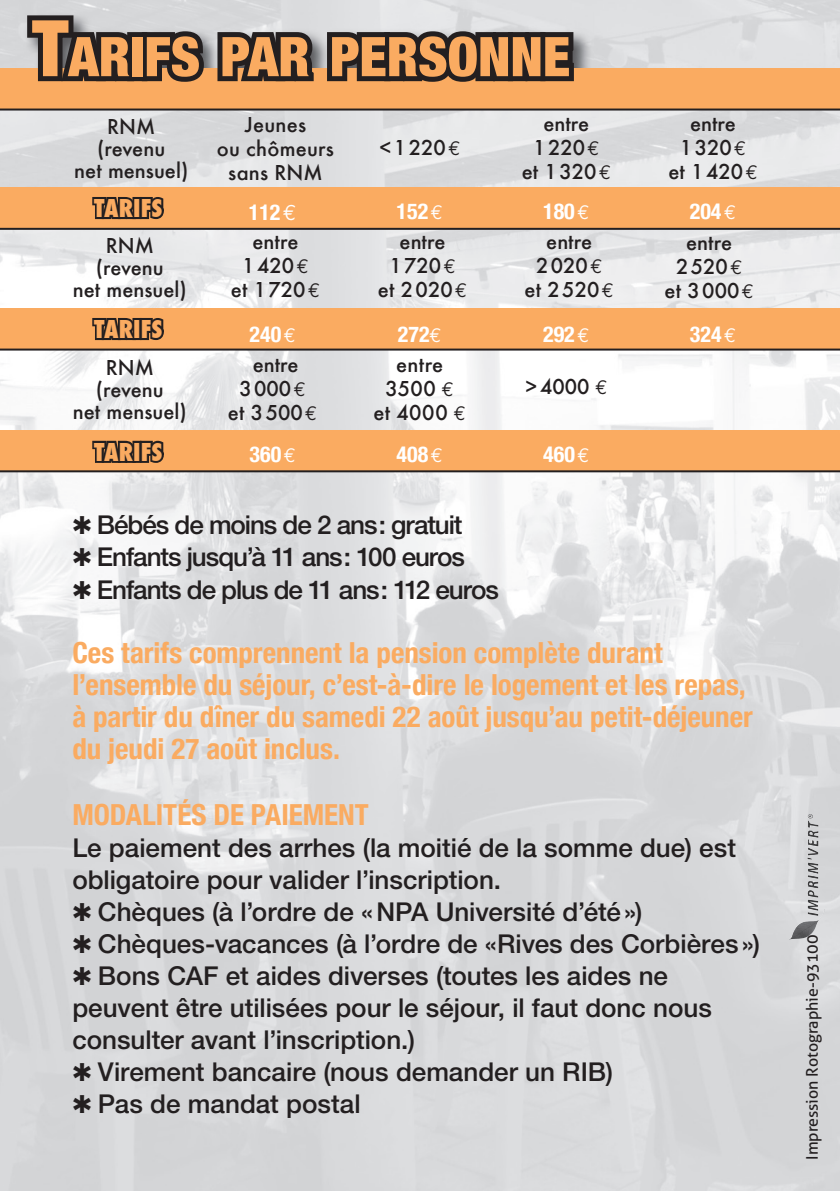
<style>
.page{position:relative;width:840px;height:1191px;background:#fff}
.page>*{position:absolute;margin:0;border:0;box-sizing:border-box;transform-origin:0 0}
.t1{font:900 condensed 54.6px "Helvetica Neue";color:#faab61}
.t2{font:700 condensed 29px/32px "Helvetica Neue";color:#faab61}
.t3{font:500 26px/32px "Helvetica Neue LT Std";color:#231f20}
.t4{font:500 26px/32px "Helvetica Neue LT Std";letter-spacing:-.04em;color:#231f20}
.t5{font:800 condensed 24px "Futura";color:#faab61}
.t6{font:700 condensed 22px "Helvetica Neue";color:#fff}
.t7{font:500 20px/24px "Futura";color:#231f20;text-align:center}
.t8{font:16px "Aller";color:#231f20}
.s1{font-size:78.2px}
.s2{font-family:"Euro Mono";font-weight:400}
.s3{font-family:"Euro Mono";font-weight:400;font-stretch:normal}
.s4{font-family:"Euro Mono";font-weight:400;font-stretch:normal;font-size:20px}
</style>
<div class="page">
<img style="left:0;top:0;width:839px;height:1191px">
<div style="left:0;top:69px;width:839px;height:40px;background:#faab61"></div>
<div style="left:0;top:308px;width:839px;height:41px;background:#faab61"></div>
<div style="left:0;top:187px;width:839px;height:42px;background:#faab61"></div>
<div style="left:0;top:430px;width:839px;height:42px;background:#faab61"></div>
<svg style="left:22px;top:10px;width:556px;height:529px"></svg>
<img style="left:788px;top:814px;width:36px;height:126px">
<hr style="left:0;top:228px;width:839px;height:2px;background:#231f20">
<hr style="left:0;top:348px;width:839px;height:2px;background:#231f20">
<hr style="left:0;top:470px;width:839px;height:2px;background:#231f20">
<hr style="left:0;top:108px;width:839px;height:2px;background:#231f20">
<h1 class="t1" style="left:32px;top:12px;width:539px"><span class="s1">T</span>ARIFS PAR PERSONNE</h1>
<p class="t7" style="left:74px;top:116px;width:116px;line-height:22px">RNM (revenu<br>net mensuel)</p>
<p class="t7" style="left:217px;top:112px;width:119px">Jeunes<br>ou chômeurs sans RNM</p>
<p class="t7" style="left:379px;top:135px;width:83px">&lt; 1 220 <span class="s2">€</span></p>
<p class="t7" style="left:521px;top:111px;width:91px">entre<br>1 220 <span class="s2">€<br></span>et 1 320 <span class="s2">€</span></p>
<p class="t7" style="left:668px;top:111px;width:91px">entre<br>1 320 <span class="s2">€<br></span>et 1 420 <span class="s2">€</span></p>
<p class="t5" style="left:94px;top:192px;width:70px">TARIFS</p>
<p class="t6" style="left:249px;top:194px;width:49px">112<span class="s3">€</span></p>
<p class="t6" style="left:396px;top:193px;width:48px">152 <span class="s4">€</span></p>
<p class="t6" style="left:543px;top:193px;width:48px">180 <span class="s4">€</span></p>
<p class="t6" style="left:689px;top:193px;width:48px">204 <span class="s4">€</span></p>
<p class="t7" style="left:73px;top:234px;width:116px;line-height:22px">RNM (revenu<br>net mensuel)</p>
<p class="t7" style="left:231px;top:230px;width:91px">entre<br>1 420 <span class="s2">€<br></span>et 1 720 <span class="s2">€</span></p>
<p class="t7" style="left:377px;top:230px;width:91px">entre<br>1 720 <span class="s2">€<br></span>et 2 020 <span class="s2">€</span></p>
<p class="t7" style="left:524px;top:230px;width:91px">entre<br>2 020 <span class="s2">€<br></span>et 2 520 <span class="s2">€</span></p>
<p class="t7" style="left:664px;top:230px;width:91px">entre<br>2 520 <span class="s2">€<br></span>et 3 000 <span class="s2">€</span></p>
<p class="t5" style="left:94px;top:313px;width:70px">TARIFS</p>
<p class="t6" style="left:249px;top:316px;width:48px">240<span class="s4">€</span></p>
<p class="t6" style="left:397px;top:315px;width:45px">272<span class="s4">€</span></p>
<p class="t6" style="left:543px;top:315px;width:48px">292 <span class="s4">€</span></p>
<p class="t6" style="left:689px;top:315px;width:48px">324<span class="s4">€</span></p>
<p class="t7" style="left:73px;top:356px;width:116px;line-height:22px">RNM (revenu<br>net mensuel)</p>
<p class="t7" style="left:228px;top:352px;width:91px">entre<br>3 000 <span class="s2">€<br></span>et 3 500 <span class="s2">€</span></p>
<p class="t7" style="left:373px;top:352px;width:94px">entre<br>3500 <span class="s2">€<br></span>et 4000 <span class="s2">€</span></p>
<p class="t7" style="left:525px;top:374px;width:84px">&gt; 4000 <span class="s2">€</span></p>
<p class="t5" style="left:94px;top:435px;width:70px">TARIFS</p>
<p class="t6" style="left:249px;top:436px;width:48px">360<span class="s4">€</span></p>
<p class="t6" style="left:396px;top:436px;width:48px">408<span class="s4">€</span></p>
<p class="t6" style="left:543px;top:436px;width:48px">460<span class="s4">€</span></p>
<p class="t4" style="left:72px;top:509px;width:428px">✱ Bébés de moins de 2 ans : gratuit<br>✱ Enfants jusqu’à 11 ans : 100 euros<br>✱ Enfants de plus de 11 ans : 112 euros</p>
<p class="t2" style="left:72px;top:634px;width:681px">Ces tarifs comprennent la pension complète durant l’ensemble du séjour, c’est-à-dire le logement et les repas, à partir du dîner du samedi 22 août jusqu’au petit-déjeuner du jeudi 27 août inclus.</p>
<p class="t2" style="left:72px;top:796px;width:298px">MODALITÉS DE PAIEMENT</p>
<p class="t3" style="left:72px;top:831px;width:688px">Le paiement des arrhes (la moitié de la somme due) est obligatoire pour valider l’inscription.<br>✱ Chèques (à l’ordre de « NPA Université d’été »)<br>✱ Chèques-vacances (à l’ordre de «Rives des Corbières ») ✱ Bons CAF et aides diverses (toutes les aides ne peuvent être utilisées pour le séjour, il faut donc nous consulter avant l’inscription.)<br>✱ Virement bancaire (nous demander un RIB)<br>✱ Pas de mandat postal</p>
<p class="t8" style="left:801px;top:1159px;width:227px;rotate:-90deg">Impression Rotographie-93100</p>
</div>
